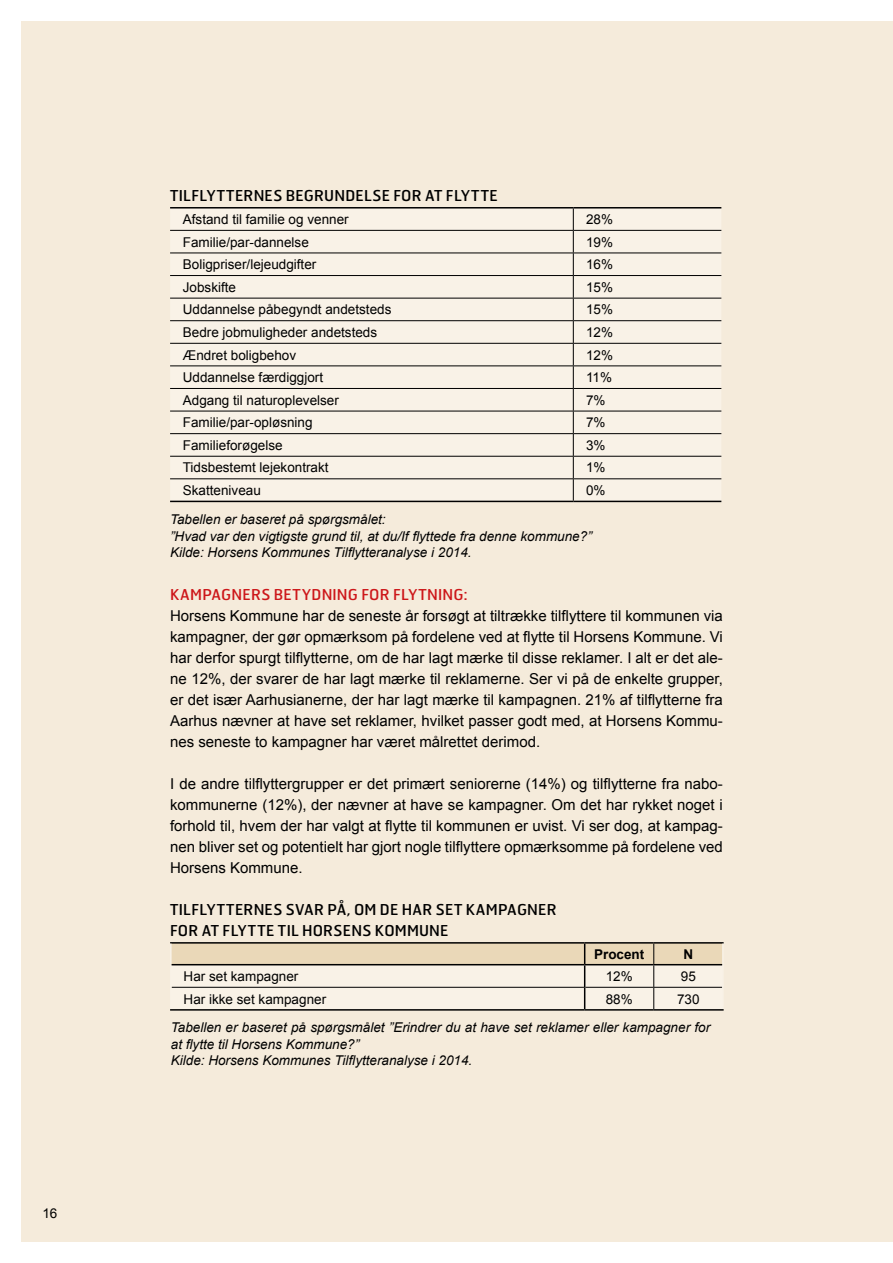
<style>
.page{position:relative;width:893px;height:1263px;background:#fff}
.page>*{position:absolute;margin:0;border:0;box-sizing:border-box;transform-origin:0 0}
.t1{font:15px/21px "Arial";color:#000;text-align:justify}
.t2{font:15px/21px "Hermes FB";letter-spacing:.015em;color:#000}
.t3{font:15px "Hermes FB";letter-spacing:.01em;color:#cd171a}
.t4{font:13.5px "Arial";color:#000}
.t5{font:italic 13.5px/16.5px "Arial";color:#000}
.t6{font:700 13.5px "Arial";color:#000}
</style>
<div class="page">
<div style="left:21px;top:21px;width:872px;height:1221px;background:#f5ebdb"></div>
<div style="left:170px;top:209px;width:551px;height:292px;background:#f9f2e7"></div>
<hr style="left:170px;top:230px;width:403px;height:1px;background:#000">
<hr style="left:573px;top:230px;width:148px;height:1px;background:#000">
<hr style="left:170px;top:253px;width:403px;height:1px;background:#000">
<hr style="left:573px;top:253px;width:148px;height:1px;background:#000">
<hr style="left:170px;top:275px;width:403px;height:1px;background:#000">
<hr style="left:573px;top:275px;width:148px;height:1px;background:#000">
<hr style="left:170px;top:298px;width:403px;height:1px;background:#000">
<hr style="left:573px;top:298px;width:148px;height:1px;background:#000">
<hr style="left:170px;top:320px;width:403px;height:1px;background:#000">
<hr style="left:573px;top:320px;width:148px;height:1px;background:#000">
<hr style="left:170px;top:343px;width:403px;height:1px;background:#000">
<hr style="left:573px;top:343px;width:148px;height:1px;background:#000">
<hr style="left:170px;top:365px;width:403px;height:1px;background:#000">
<hr style="left:573px;top:365px;width:148px;height:1px;background:#000">
<hr style="left:170px;top:388px;width:403px;height:1px;background:#000">
<hr style="left:573px;top:388px;width:148px;height:1px;background:#000">
<hr style="left:170px;top:411px;width:403px;height:1px;background:#000">
<hr style="left:573px;top:411px;width:148px;height:1px;background:#000">
<hr style="left:170px;top:433px;width:403px;height:1px;background:#000">
<hr style="left:573px;top:433px;width:148px;height:1px;background:#000">
<hr style="left:170px;top:456px;width:403px;height:1px;background:#000">
<hr style="left:573px;top:456px;width:148px;height:1px;background:#000">
<hr style="left:170px;top:478px;width:403px;height:1px;background:#000">
<hr style="left:573px;top:478px;width:148px;height:1px;background:#000">
<svg style="left:573px;top:209px;width:1px;height:292px"></svg>
<hr style="left:170px;top:207px;width:403px;height:2px;background:#000">
<hr style="left:573px;top:207px;width:148px;height:2px;background:#000">
<hr style="left:170px;top:501px;width:403px;height:1px;background:#000">
<hr style="left:573px;top:501px;width:148px;height:1px;background:#000">
<hr style="left:170px;top:942px;width:415px;height:2px;background:#000">
<hr style="left:585px;top:942px;width:69px;height:2px;background:#000">
<hr style="left:654px;top:942px;width:70px;height:2px;background:#000">
<hr style="left:170px;top:944px;width:2px;height:21px;background:#f9f2e7">
<hr style="left:722px;top:944px;width:2px;height:21px;background:#f9f2e7">
<hr style="left:170px;top:965px;width:2px;height:22px;background:#f9f2e7">
<hr style="left:722px;top:965px;width:2px;height:22px;background:#f9f2e7">
<hr style="left:170px;top:987px;width:2px;height:22px;background:#f9f2e7">
<hr style="left:722px;top:987px;width:2px;height:22px;background:#f9f2e7">
<svg style="left:171px;top:943px;width:552px;height:66px"></svg>
<hr style="left:170px;top:1009px;width:415px;height:1px;background:#000">
<hr style="left:585px;top:1009px;width:69px;height:1px;background:#000">
<hr style="left:654px;top:1009px;width:70px;height:1px;background:#000">
<p class="t4" style="left:43px;top:1204px;width:16px">16</p>
<p class="t2" style="left:170px;top:185px;width:329px">TILFLYTTERNES BEGRUNDELSE FOR AT FLYTTE</p>
<p class="t4" style="left:183px;top:210px;width:167px">Afstand til familie og venner</p>
<p class="t4" style="left:586px;top:210px;width:29px">28%</p>
<p class="t4" style="left:183px;top:233px;width:128px">Familie/par-dannelse</p>
<p class="t4" style="left:586px;top:233px;width:29px">19%</p>
<p class="t4" style="left:183px;top:256px;width:135px">Boligpriser/lejeudgifter</p>
<p class="t4" style="left:586px;top:256px;width:29px">16%</p>
<p class="t4" style="left:183px;top:278px;width:55px">Jobskifte</p>
<p class="t4" style="left:586px;top:278px;width:29px">15%</p>
<p class="t4" style="left:183px;top:301px;width:210px">Uddannelse påbegyndt andetsteds</p>
<p class="t4" style="left:586px;top:301px;width:29px">15%</p>
<p class="t4" style="left:183px;top:323px;width:196px">Bedre jobmuligheder andetsteds</p>
<p class="t4" style="left:586px;top:323px;width:29px">12%</p>
<p class="t4" style="left:183px;top:346px;width:115px">Ændret boligbehov</p>
<p class="t4" style="left:586px;top:346px;width:29px">12%</p>
<p class="t4" style="left:183px;top:368px;width:142px">Uddannelse færdiggjort</p>
<p class="t4" style="left:586px;top:368px;width:28px">11%</p>
<p class="t4" style="left:183px;top:391px;width:158px">Adgang til naturoplevelser</p>
<p class="t4" style="left:586px;top:391px;width:21px">7%</p>
<p class="t4" style="left:183px;top:414px;width:131px">Familie/par-opløsning</p>
<p class="t4" style="left:586px;top:414px;width:21px">7%</p>
<p class="t4" style="left:183px;top:436px;width:101px">Familieforøgelse</p>
<p class="t4" style="left:586px;top:436px;width:21px">3%</p>
<p class="t4" style="left:183px;top:459px;width:147px">Tidsbestemt lejekontrakt</p>
<p class="t4" style="left:586px;top:459px;width:21px">1%</p>
<p class="t4" style="left:183px;top:481px;width:80px">Skatteniveau</p>
<p class="t4" style="left:586px;top:481px;width:21px">0%</p>
<p class="t5" style="left:170px;top:511px;width:423px">Tabellen er baseret på spørgsmålet:<br>”Hvad var den vigtigste grund til, at du/If flyttede fra denne kommune?”<br>Kilde: Horsens Kommunes Tilflytteranalyse i 2014.</p>
<p class="t3" style="left:170px;top:585px;width:299px">KAMPAGNERS BETYDNING FOR FLYTNING:</p>
<p class="t1" style="left:170px;top:605px;width:554px">Horsens Kommune har de seneste år forsøgt at tiltrække tilflyttere til kommunen via kampagner, der gør opmærksom på fordelene ved at flytte til Horsens Kommune. Vi har derfor spurgt tilflytterne, om de har lagt mærke til disse reklamer. I alt er det ale&shy;ne 12%, der svarer de har lagt mærke til reklamerne. Ser vi på de enkelte grupper, er det især Aarhusianerne, der har lagt mærke til kampagnen. 21% af tilflytterne fra Aarhus nævner at have set reklamer, hvilket passer godt med, at Horsens Kommu&shy;nes seneste to kampagner har været målrettet derimod.</p>
<p class="t1" style="left:170px;top:773px;width:554px">I de andre tilflyttergrupper er det primært seniorerne (14%) og tilflytterne fra nabo&shy;kommunerne (12%), der nævner at have se kampagner. Om det har rykket noget i forhold til, hvem der har valgt at flytte til kommunen er uvist. Vi ser dog, at kampag&shy;nen bliver set og potentielt har gjort nogle tilflyttere opmærksomme på fordelene ved Horsens Kommune.</p>
<p class="t2" style="left:170px;top:899px;width:388px">TILFLYTTERNES SVAR PÅ, OM DE HAR SET KAMPAGNER<br>FOR AT FLYTTE TIL HORSENS KOMMUNE</p>
<p class="t6" style="left:594px;top:945px;width:52px">Procent</p>
<p class="t6" style="left:683px;top:945px;width:11px">N</p>
<p class="t4" style="left:184px;top:967px;width:116px">Har set kampagner</p>
<p class="t4" style="left:606px;top:967px;width:29px">12%</p>
<p class="t4" style="left:681px;top:967px;width:17px">95</p>
<p class="t4" style="left:184px;top:990px;width:144px">Har ikke set kampagner</p>
<p class="t4" style="left:606px;top:990px;width:29px">88%</p>
<p class="t4" style="left:677px;top:990px;width:24px">730</p>
<p class="t5" style="left:171px;top:1020px;width:541px">Tabellen er baseret på spørgsmålet ”Erindrer du at have set reklamer eller kampagner for at flytte til Horsens Kommune?”<br>Kilde: Horsens Kommunes Tilflytteranalyse i 2014.</p>
</div>
